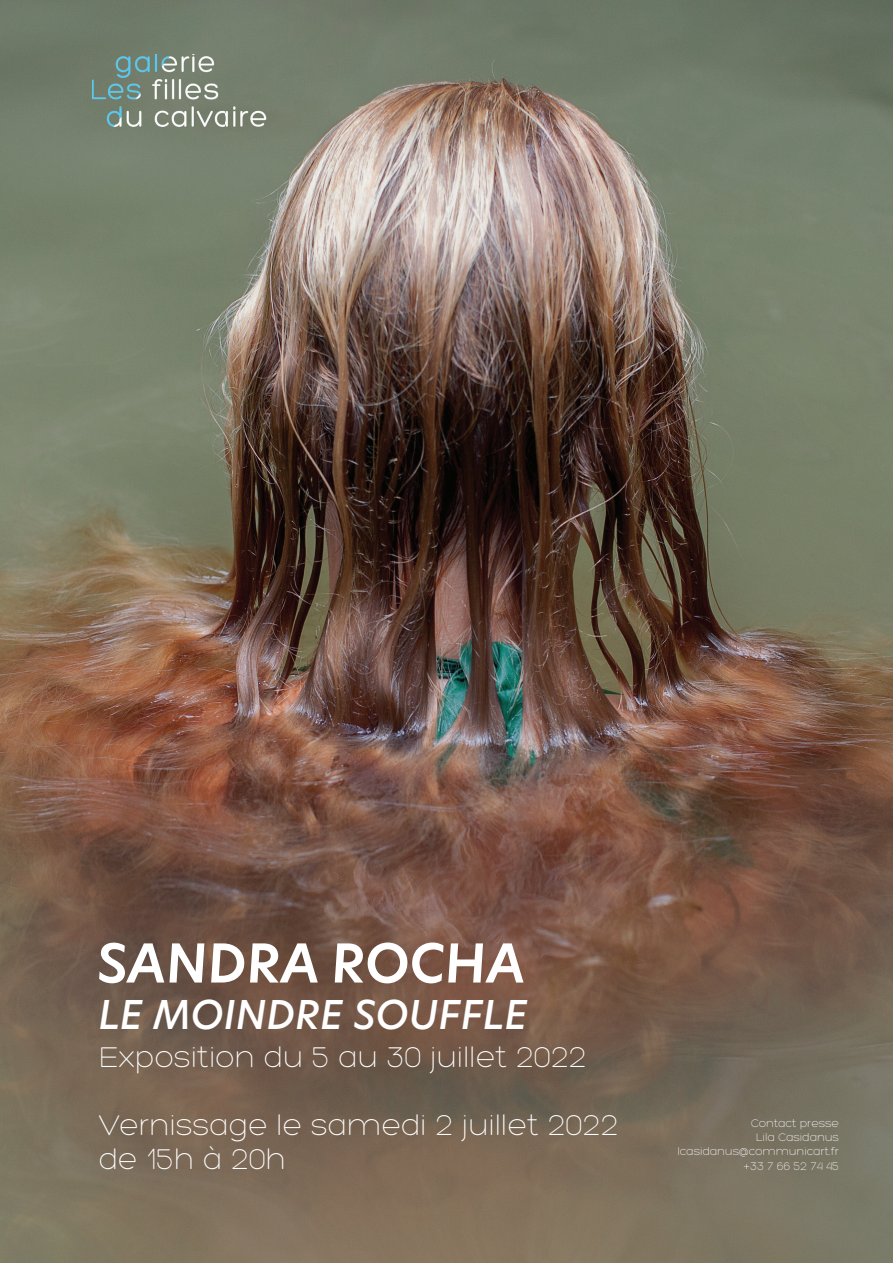
<style>
.page{position:relative;width:893px;height:1263px;background:#fff}
.page>*{position:absolute;margin:0;border:0;box-sizing:border-box;transform-origin:0 0}
.t1{font:italic 600 52.5px "Hero New";color:#fff}
.t2{font:italic 500 39px "Hero New";color:#fff}
.t3{font:300 31.5px/67.8px "Hero";color:#fff}
.t4{font:300 12px/14.4px "Hero";color:#fff;text-align:right}
</style>
<div class="page">
<img style="left:0;top:0;width:893px;height:1263px">
<img style="left:92px;top:54px;width:178px;height:78px">
<h1 class="t1" style="left:98px;top:927px;width:430px">SANDRA ROCHA</h1>
<p class="t2" style="left:98px;top:988px;width:430px">LE MOINDRE SOUFFLE</p>
<p class="t3" style="left:98px;top:1024px;width:521px">Exposition du 5 au 30 juillet 2022<br>Vernissage le samedi 2 juillet 2022</p>
<p class="t3" style="left:98px;top:1126px;width:189px">de 15h à 20h</p>
<p class="t4" style="left:678px;top:1116px;width:163px">Contact presse<br>Lila Casidanus lcasidanus@communicart.fr +33 7 66 52 74 45</p>
</div>
